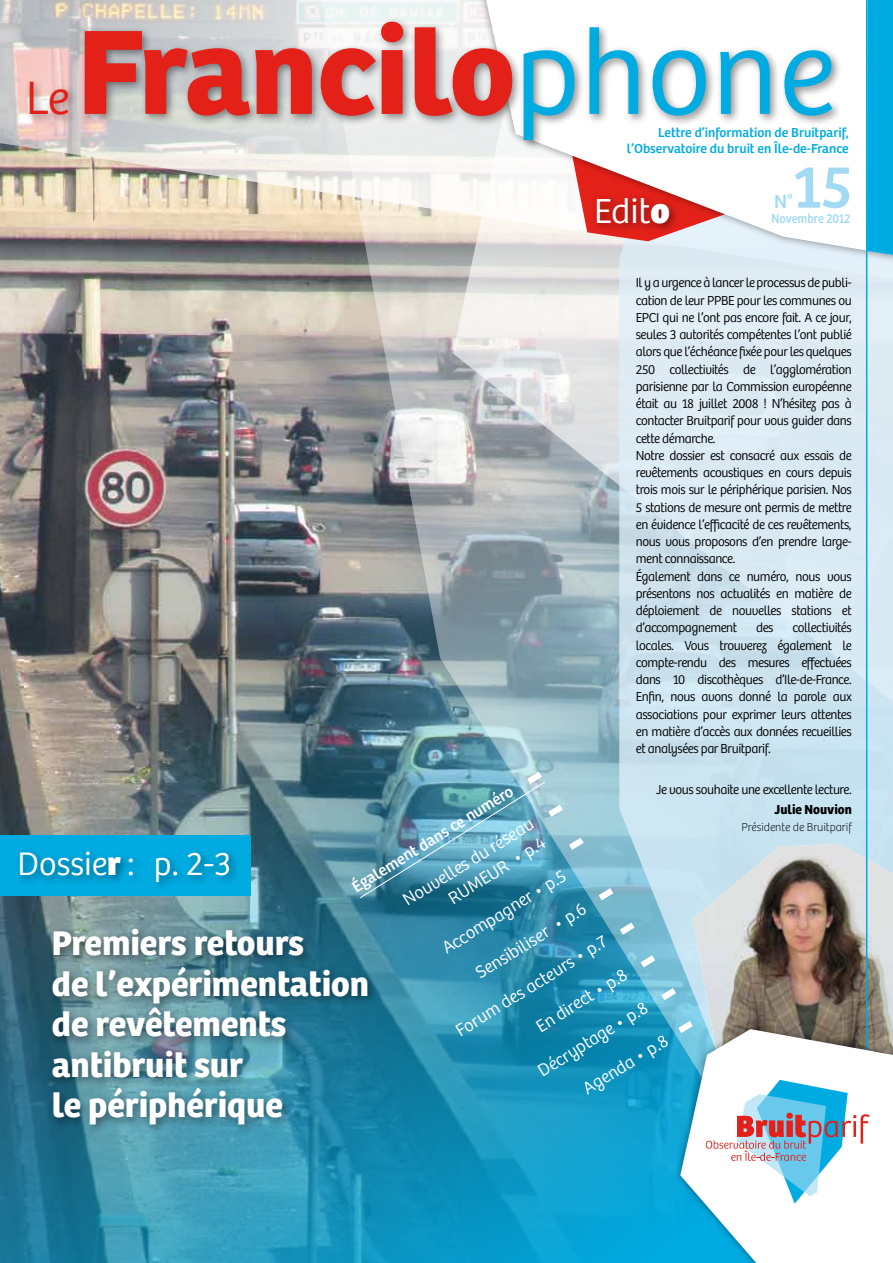
<style>
.page{position:relative;width:893px;height:1263px;background:#fff}
.page>*{position:absolute;margin:0;border:0;box-sizing:border-box;transform-origin:0 0}
.t1{font:700 124.5px "Bree Text";color:#e32119}
.t2{font:62.25px "Bree Text";color:#a2daf4}
.t3{font:300 48.45px "Bree";color:#e32119}
.t4{font:300 36px "Bree";color:#fff}
.t5{font:700 35.55px/40.5px "Bree Text";color:#fff}
.t6{font:300 33.9px "Bree";color:#fff}
.t7{font:19.65px "Bree Text";color:#a2daf4}
.t8{font:300 18px/38.7px "Bree";color:#fff;text-align:right}
.t9{font:16.5px "Bree Text";color:#fff}
.t10{font:300 13.5px/17.2px "Bree";letter-spacing:-.03em;color:#000}
.t11{font:13.5px/16.2px "Bree Text";color:#00abe2;text-align:right}
.t12{font:700 13.5px "Bree Text";color:#000}
.t13{font:13.5px "Bree Text";color:#a2daf4;scale:.89 1}
.t14{font:100 12px "Bree";color:#000}
.s1{font-family:"Bree";font-weight:300;color:#00abe2}
.s2{font-weight:800}
</style>
<div class="page">
<img style="left:0;top:281px;width:315px;height:144px">
<img style="left:0;top:425px;width:315px;height:838px">
<img style="left:315px;top:281px;width:304px;height:982px">
<svg style="left:453px;top:281px;width:166px;height:438px;background:#b2bec3"></svg>
<img style="left:0;top:0;width:619px;height:281px">
<svg style="left:619px;top:266px;width:274px;height:997px;background:#c1e0ee"></svg>
<div style="left:0;top:835px;width:251px;height:61px;background:#00abe2"></div>
<div style="left:474px;top:0;width:419px;height:266px;background:#000;opacity:.45"></div>
<svg style="left:486px;top:0;width:78px;height:255px"></svg>
<div style="left:24px;top:16px;width:818px;height:135px;background:#000;opacity:.45"></div>
<div style="left:15px;top:848px;width:225px;height:45px;background:#000;opacity:.45"></div>
<img style="left:693px;top:844px;width:200px;height:177px">
<svg style="left:564px;top:0;width:329px;height:255px"></svg>
<svg style="left:613px;top:917px;width:28px;height:23px"></svg>
<svg style="left:634px;top:949px;width:28px;height:24px"></svg>
<svg style="left:655px;top:982px;width:28px;height:24px"></svg>
<svg style="left:671px;top:1015px;width:29px;height:24px"></svg>
<svg style="left:359px;top:766px;width:261px;height:140px;background:#62a0b6"></svg>
<hr style="left:866px;top:0;width:1px;height:1054px;background:#00abe2">
<div style="left:673px;top:1021px;width:220px;height:242px;background:#000;opacity:.45"></div>
<svg style="left:680px;top:1029px;width:213px;height:234px"></svg>
<svg style="left:706px;top:1080px;width:164px;height:124px"></svg>
<div style="left:48px;top:924px;width:331px;height:212px;background:#000;opacity:.45"></div>
<h3 class="t3" style="left:26px;top:70px;width:45px">Le</h3>
<h1 class="t1" style="left:78px;top:-5px;width:759px">Francilo<span class="s1">phone</span></h1>
<p class="t11" style="left:627px;top:125px;width:223px">Lettre d’information de Bruitparif, l’Observatoire du bruit en Île-de-France</p>
<h3 class="t4" style="left:594px;top:190px;width:77px">Edit<span class="s2">o</span></h3>
<h2 class="t2" style="left:793px;top:149px;width:61px">15</h2>
<h3 class="t7" style="left:774px;top:189px;width:20px">N°</h3>
<p class="t13" style="left:772px;top:210px;width:90px">Novembre 2012</p>
<p class="t10" style="left:636px;top:274px;width:218px">Il y a urgence à lancer le processus de publi&shy;cation de leur PPBE pour les communes ou EPCI qui ne l’ont pas encore fait. A ce jour, seules 3 autorités compétentes l’ont publié alors que l’échéance fixée pour les quelques 250 collectivités de l’agglomération parisienne par la Commission européenne était au 18 juillet 2008 ! N’hésitez pas à contacter Bruitparif pour vous guider dans cette démarche.<br>Notre dossier est consacré aux essais de revêtements acoustiques en cours depuis trois mois sur le périphérique parisien. Nos 5 stations de mesure ont permis de mettre en évidence l’efficacité de ces revêtements, nous vous proposons d’en prendre large&shy;ment connaissance.<br>Également dans ce numéro, nous vous présentons nos actualités en matière de déploiement de nouvelles stations et d’accompagnement</p>
<p class="t10" style="left:636px;top:619px;width:218px;text-align:justify;text-indent:157px">collectivités locales. Vous trouverez également le compte-rendu des mesures effectuées dans 10 discothèques d’Ile-de-France.<br>Enfin, nous avons donné la parole aux associations pour exprimer leurs attentes en matière d’accès aux données recueillies et analysées par Bruitparif.</p>
<p class="t10" style="left:656px;top:781px;width:197px">Je vous souhaite une excellente lecture.</p>
<p class="t12" style="left:775px;top:801px;width:79px">Julie Nouvion</p>
<p class="t14" style="left:742px;top:820px;width:112px">Présidente de Bruitparif</p>
<p class="t10" style="left:756px;top:619px;width:19px">des</p>
<p class="t9" style="left:348px;top:880px;width:188px;rotate:-32deg">également dans ce numéro</p>
<h3 class="t8" style="left:399px;top:892px;width:152px;line-height:22.5px;rotate:-32deg">Nouvelles du réseau<br>RUMEUR • p.4</h3>
<h3 class="t6" style="left:18px;top:844px;width:216px">Dossie<span class="s2">r</span> : p. 2-3</h3>
<h3 class="t8" style="left:406px;top:950px;width:176px;rotate:-32deg">Accompagner • p.5<br>Sensibiliser • p.6<br>Forum des acteurs • p.7<br>En direct • p.8<br>Décryptage • p.8<br>Agenda • p.8</h3>
<h3 class="t5" style="left:52px;top:923px;width:319px">Premiers retours<br>de l’expérimentation de revêtements antibruit sur<br>le périphérique</h3>
</div>
